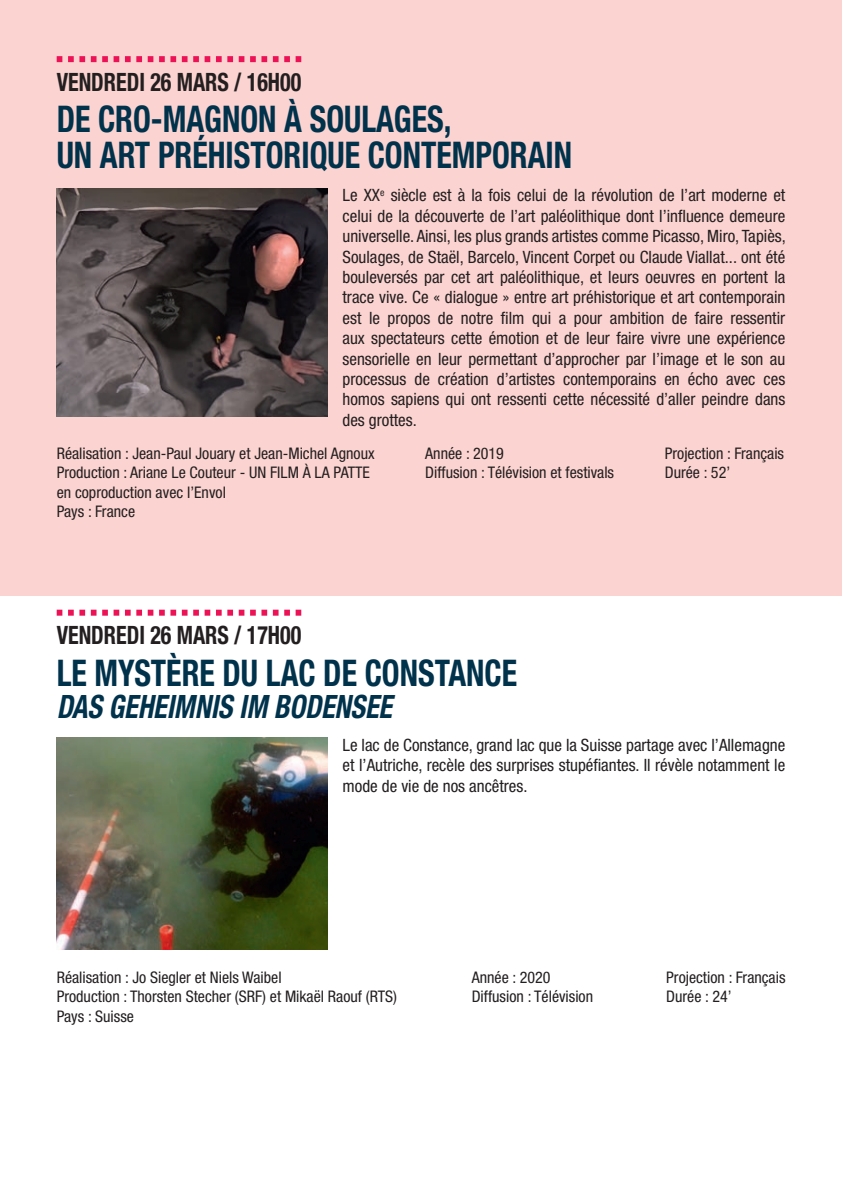
<style>
.page{position:relative;width:842px;height:1191px;background:#fff}
.page>*{position:absolute;margin:0;border:0;box-sizing:border-box;transform-origin:0 0}
.t1{font:700 condensed 36.8px/36px "Helvetica Neue";color:#00324c;scale:.87 1}
.t2{font:italic 700 condensed 32.2px "Helvetica Neue";color:#00324c;scale:.87 1}
.t3{font:700 condensed 25.2px "Helvetica Neue";color:#231f20;scale:.87 1}
.t4{font:condensed 17px/20.4px "Helvetica Neue";color:#231f20;text-align:justify}
.t5{font:condensed 16px/19.2px "Helvetica Neue";color:#231f20}
</style>
<div class="page">
<div style="left:0;top:0;width:842px;height:595px;background:#fbd3d0"></div>
<img style="left:57px;top:188px;width:270px;height:228px">
<svg style="left:57px;top:56px;width:244px;height:6px"></svg>
<img style="left:57px;top:737px;width:270px;height:213px">
<svg style="left:57px;top:609px;width:244px;height:6px"></svg>
<h3 class="t3" style="left:57px;top:66px;width:14px">VENDREDI</h3>
<h3 class="t3" style="left:150px;top:66px;width:46px">26 MARS</h3>
<h3 class="t3" style="left:234px;top:66px;width:79px">/ 16H00</h3>
<h1 class="t1" style="left:57px;top:101px;width:594px">DE CRO-MAGNON À SOULAGES,<br>UN ART PRÉHISTORIQUE CONTEMPORAIN</h1>
<p class="t4" style="left:343px;top:185px;width:445px">Le XX<sup>e</sup> siècle est à la fois celui de la révolution de l’art moderne et celui de la découverte de l’art paléolithique dont l’influence demeure universelle. Ainsi, les plus grands artistes comme Picasso, Miro, Tapiès, Soulages, de Staël, Barcelo, Vincent Corpet ou Claude Viallat... ont été bouleversés par cet art paléolithique, et leurs oeuvres en portent la trace vive. Ce « dialogue » entre art préhistorique et art contemporain est le propos de notre film qui a pour ambition de faire ressentir aux spectateurs cette émotion et de leur faire vivre une expérience sensorielle en leur permettant d’approcher par l’image et le son au processus de création d’artistes contemporains en écho avec ces homos sapiens qui ont ressenti cette nécessité d’aller peindre dans des grottes.</p>
<p class="t5" style="left:57px;top:444px;width:319px">Réalisation : Jean-Paul Jouary et Jean-Michel Agnoux Production : Ariane Le Couteur - UN FILM À LA PATTE en coproduction avec l’Envol<br>Pays : France</p>
<p class="t5" style="left:425px;top:444px;width:190px">Année : 2019<br>Diffusion : Télévision et festivals</p>
<p class="t5" style="left:665px;top:444px;width:121px">Projection : Français<br>Durée : 52’</p>
<h3 class="t3" style="left:57px;top:620px;width:14px">VENDREDI</h3>
<h3 class="t3" style="left:150px;top:620px;width:46px">26 MARS</h3>
<h3 class="t3" style="left:234px;top:620px;width:79px">/ 17H00</h3>
<h1 class="t1" style="left:57px;top:654px;width:531px">LE MYSTÈRE DU LAC DE CONSTANCE</h1>
<h2 class="t2" style="left:57px;top:687px;width:387px">DAS GEHEIMNIS IM BODENSEE</h2>
<p class="t4" style="left:343px;top:734px;width:444px">Le lac de Constance, grand lac que la Suisse partage avec l’Allemagne et l’Autriche, recèle des surprises stupéfiantes. Il révèle notamment le mode de vie de nos ancêtres.</p>
<p class="t5" style="left:57px;top:968px;width:342px">Réalisation : Jo Siegler et Niels Waibel<br>Production : Thorsten Stecher (SRF) et Mikaël Raouf (RTS)<br>Pays : Suisse</p>
<p class="t5" style="left:472px;top:968px;width:123px">Année : 2020<br>Diffusion : Télévision</p>
<p class="t5" style="left:666px;top:968px;width:121px">Projection : Français<br>Durée : 24’</p>
</div>
